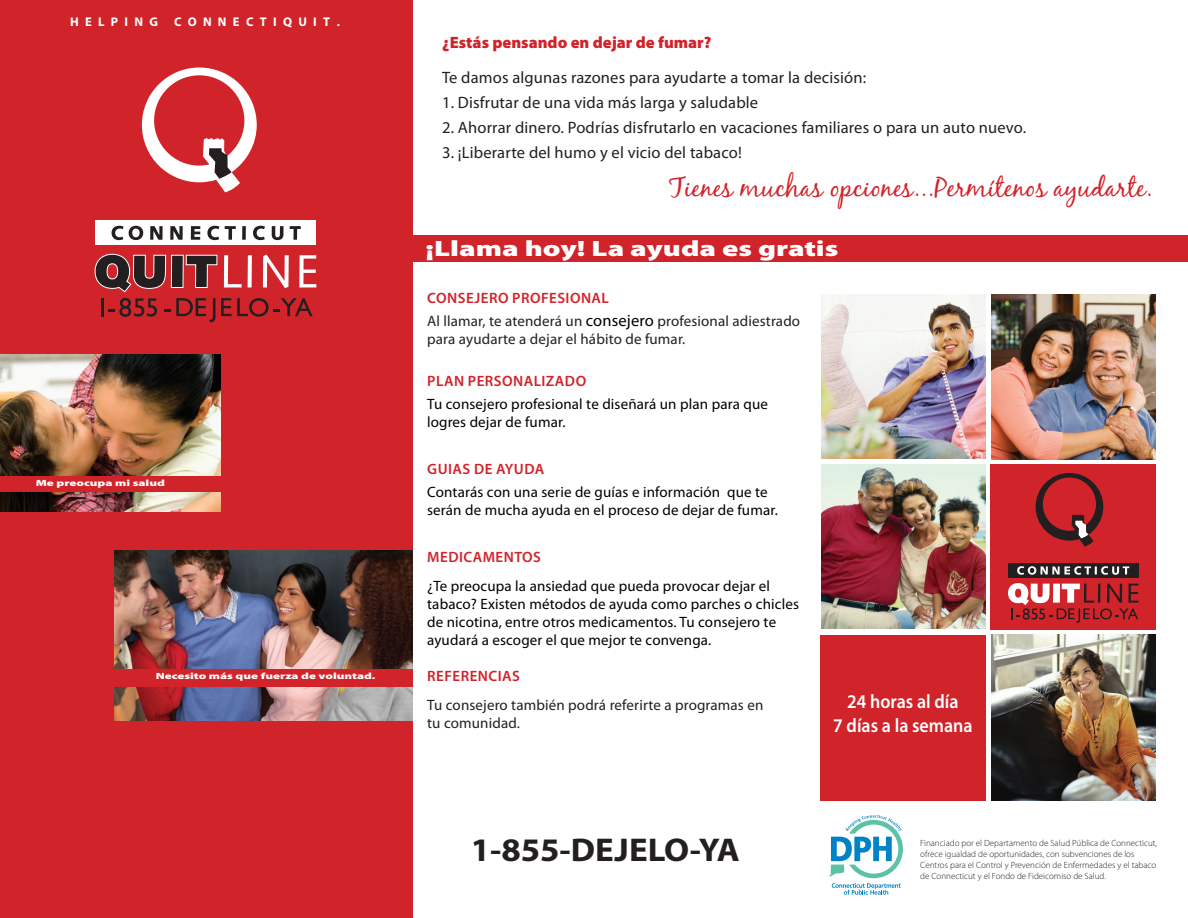
<style>
.page{position:relative;width:1188px;height:918px;background:#fff}
.page>*{position:absolute;margin:0;border:0;box-sizing:border-box;transform-origin:0 0}
.t1{font:700 33px "Myriad Pro";color:#231f20;scale:1.06 1}
.t2{font:27px "Black Jack";letter-spacing:.01em;color:#d1232a}
.t3{font:900 22.2px "Myriad Pro";color:#fff;scale:1.36 1}
.t4{font:600 19.5px "Myriad Pro";color:#fff;scale:.92 1}
.t5{font:16.5px "Myriad Pro";letter-spacing:.01em;color:#231f20}
.t6{font:900 16.5px "Myriad Pro";color:#d1232a}
.Body_Copy_12_16{font:15px/18px "Myriad Pro";letter-spacing:.01em;color:#000}
.Body_Copy_12_16-2{font:15px/18px "Myriad Pro";letter-spacing:.01em;color:#231f20}
.Body_Copy_12_16-3{font:600 15px "Myriad Pro";letter-spacing:.03em;color:#d1232a}
.t7{font:700 12.6px "Myriad Pro";letter-spacing:.5em;color:#fff}
.t8{font:300 9px/10.8px "Myriad Pro";color:#231f20}
.t9{font:900 9px "Myriad Pro";color:#fff;scale:1.43 1}
.s1{font-weight:400;font-size:18px}
.s2{font-size:16.5px;color:#000}
</style>
<div class="page">
<div style="left:0;top:0;width:412px;height:918px;background:#d1232a"></div>
<div style="left:171px;top:255px;width:12px;height:32px;background:#231f20"></div>
<div style="left:171px;top:255px;width:13px;height:33px;border:1px solid #fff"></div>
<svg style="left:185px;top:254px;width:33px;height:34px"></svg>
<svg style="left:224px;top:255px;width:18px;height:32px"></svg>
<svg style="left:248px;top:255px;width:4px;height:32px"></svg>
<svg style="left:263px;top:255px;width:26px;height:33px"></svg>
<svg style="left:299px;top:255px;width:17px;height:32px"></svg>
<div style="left:95px;top:220px;width:221px;height:25px;background:#fff"></div>
<svg style="left:112px;top:226px;width:31px;height:14px"></svg>
<svg style="left:150px;top:226px;width:13px;height:14px"></svg>
<svg style="left:170px;top:226px;width:13px;height:14px"></svg>
<svg style="left:191px;top:226px;width:9px;height:14px"></svg>
<svg style="left:207px;top:226px;width:12px;height:14px"></svg>
<svg style="left:225px;top:226px;width:11px;height:14px"></svg>
<svg style="left:242px;top:226px;width:4px;height:14px"></svg>
<svg style="left:253px;top:226px;width:12px;height:14px"></svg>
<svg style="left:272px;top:226px;width:12px;height:14px"></svg>
<svg style="left:290px;top:226px;width:11px;height:14px"></svg>
<svg style="left:142px;top:67px;width:115px;height:125px"></svg>
<img style="left:0;top:355px;width:221px;height:157px">
<img style="left:114px;top:550px;width:298px;height:170px">
<div style="left:0;top:476px;width:230px;height:16px;background:#d1232a"></div>
<div style="left:113px;top:669px;width:299px;height:17px;background:#d1232a"></div>
<div style="left:408px;top:235px;width:780px;height:27px;background:#d1232a"></div>
<img style="left:991px;top:295px;width:164px;height:164px">
<img style="left:821px;top:465px;width:164px;height:164px">
<img style="left:991px;top:635px;width:164px;height:165px">
<img style="left:821px;top:295px;width:164px;height:164px">
<div style="left:990px;top:464px;width:166px;height:165px;background:#d1232a"></div>
<div style="left:821px;top:635px;width:165px;height:165px;background:#d1232a"></div>
<div style="left:1008px;top:563px;width:130px;height:15px;background:#231f20"></div>
<svg style="left:1017px;top:566px;width:112px;height:9px"></svg>
<svg style="left:1036px;top:473px;width:67px;height:74px"></svg>
<svg style="left:829px;top:815px;width:74px;height:80px"></svg>
<svg style="left:1008px;top:583px;width:130px;height:40px"></svg>
<img style="left:94px;top:253px;width:76px;height:215px">
<svg style="left:176px;top:298px;width:39px;height:24px"></svg>
<svg style="left:221px;top:298px;width:92px;height:19px"></svg>
<p class="t7" style="left:70px;top:14px;width:89px">HELPING</p>
<p class="t7" style="left:174px;top:14px;width:167px">CONNECTIQUIT<span class="s1">.</span></p>
<p class="t9" style="left:36px;top:477px;width:92px">Me preocupa mi salud</p>
<p class="t9" style="left:156px;top:670px;width:155px">Necesito más que fuerza de voluntad.</p>
<p class="t6" style="left:442px;top:32px;width:271px">¿Estás pensando en dejar de fumar?</p>
<p class="t5" style="left:442px;top:67px;width:426px">Te damos algunas razones para ayudarte a tomar la decisión:</p>
<p class="t5" style="left:442px;top:92px;width:318px">1. Disfrutar de una vida más larga y saludable</p>
<p class="t5" style="left:442px;top:117px;width:586px">2. Ahorrar dinero. Podrías disfrutarlo en vacaciones familiares o para un auto nuevo.</p>
<p class="t5" style="left:442px;top:142px;width:301px">3. ¡Liberarte del humo y el vicio del tabaco!</p>
<p class="t2" style="left:669px;top:171px;width:485px">Tienes muchas opciones...Permítenos ayudarte.</p>
<p class="t3" style="left:426px;top:234px;width:305px">¡Llama hoy! La ayuda es gratis</p>
<p class="Body_Copy_12_16-3" style="left:427px;top:288px;width:183px">CONSEJERO PROFESIONAL</p>
<p class="Body_Copy_12_16-2" style="left:427px;top:312px;width:375px">Al llamar, te atenderá un <span class="s2">consejero</span> profesional adiestrado para ayudarte a dejar el hábito de fumar.</p>
<p class="Body_Copy_12_16-3" style="left:427px;top:371px;width:160px">PLAN PERSONALIZADO</p>
<p class="Body_Copy_12_16" style="left:427px;top:395px;width:342px">Tu consejero profesional te diseñará un plan para que logres dejar de fumar.</p>
<p class="Body_Copy_12_16-3" style="left:427px;top:459px;width:119px">GUIAS DE AYUDA</p>
<p class="Body_Copy_12_16" style="left:427px;top:483px;width:352px">Contarás con una serie de guías e información que te serán de mucha ayuda en el proceso de dejar de fumar.</p>
<p class="Body_Copy_12_16-3" style="left:427px;top:548px;width:115px">MEDICAMENTOS</p>
<p class="Body_Copy_12_16" style="left:427px;top:577px;width:373px">¿Te preocupa la ansiedad que pueda provocar dejar el tabaco? Existen métodos de ayuda como parches o chicles de nicotina, entre otros medicamentos. Tu consejero te ayudará a escoger el que mejor te convenga.</p>
<p class="Body_Copy_12_16-3" style="left:427px;top:666px;width:94px">REFERENCIAS</p>
<p class="Body_Copy_12_16-2" style="left:427px;top:696px;width:338px">Tu consejero también podrá referirte a programas en tu comunidad.</p>
<p class="t4" style="left:847px;top:689px;width:123px">24 horas al día</p>
<p class="t4" style="left:833px;top:713px;width:153px">7 días a la semana</p>
<p class="t1" style="left:471px;top:828px;width:255px">1-855-DEJELO-YA</p>
<p class="t8" style="left:920px;top:838px;width:238px">Financiado por el Departamento de Salud Pública de Connecticut, ofrece igualdad de oportunidades, con subvenciones de los Centros para el Control y Prevención de Enfermedades y el tabaco de Connecticut y el Fondo de Fideicomiso de Salud.</p>
</div>
